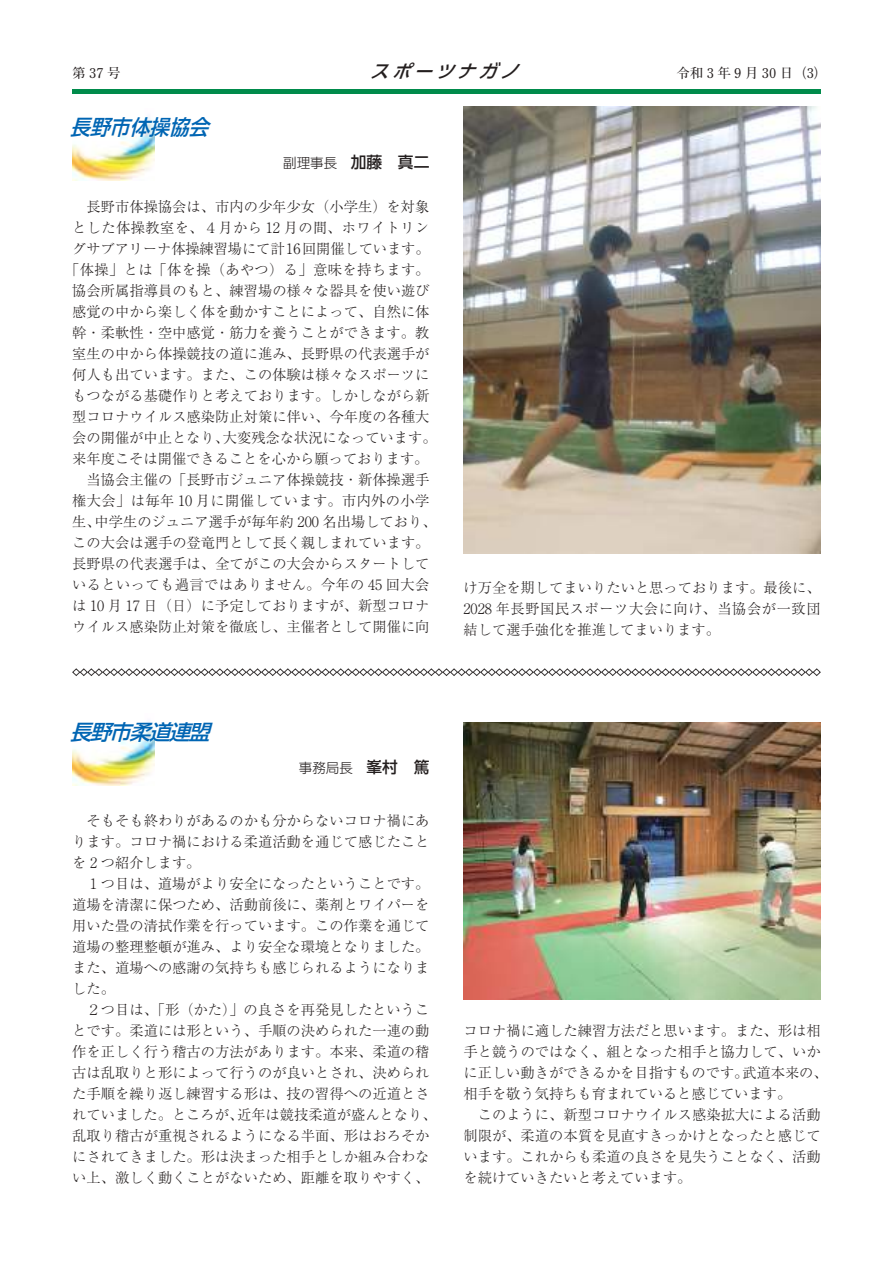
<style>
.page{position:relative;width:893px;height:1263px;background:#fff}
.page>*{position:absolute;margin:0;border:0;box-sizing:border-box;transform-origin:0 0}
.t1{font:italic 500 21px "UD Shin Go Pro";color:#0065b3;scale:.94 1}
.t2{font:italic 500 21px "UD Shin Go Pro";color:#0065b3}
.t3{font:italic 500 18px "UD Shin Go Pro";color:#241f1f}
.t4{font:300 14.25px/21px "Ryumin Pro";letter-spacing:.005em;color:#241f1f;text-align:justify}
.t5{font:300 14.25px "Ryumin Pro";letter-spacing:.03em;color:#241f1f}
.t6{font:300 14.25px "Ryumin Pro";letter-spacing:.025em;color:#241f1f}
.t7{font:300 13.5px "UD Shin Go Pro";color:#241f1f}
.t8{font:700 13.5px "Futo Min A101 Pro";letter-spacing:.25em;color:#241f1f}
.s1{font-weight:500;font-size:15.75px}
</style>
<div class="page">
<div style="left:72px;top:89px;width:749px;height:5px;background:#008b4b"></div>
<svg style="left:72px;top:668px;width:749px;height:8px"></svg>
<img style="left:463px;top:106px;width:358px;height:447px">
<img style="left:463px;top:722px;width:358px;height:277px">
<img style="left:72px;top:117px;width:83px;height:64px">
<img style="left:72px;top:722px;width:83px;height:63px">
<p class="t8" style="left:72px;top:63px;width:50px">第37号</p>
<p class="t3" style="left:370px;top:57px;width:159px">スポーツナガノ</p>
<p class="t8" style="left:676px;top:63px;width:152px">令和3年9月30日（3）</p>
<h1 class="t1" style="left:70px;top:110px;width:158px">長野市体操協会</h1>
<p class="t7" style="left:283px;top:152px;width:148px">副理事長　<span class="s1">加藤　真二</span></p>
<p class="t4" style="left:87px;top:195px;width:344px">長野市体操協会は、市内の少年少女（小学生）を対象</p>
<p class="t5" style="left:72px;top:216px;width:359px">とした体操教室を、４月から 12 月の間、ホワイトリン</p>
<p class="t4" style="left:72px;top:237px;width:359px">グサブアリーナ体操練習場にて計 16回開催しています。</p>
<p class="t6" style="left:65px;top:258px;width:366px">「体操」とは「体を操（あやつ）る」意味を持ちます。</p>
<p class="t4" style="left:72px;top:279px;width:359px">協会所属指導員のもと、練習場の様々な器具を使い遊び</p>
<p class="t4" style="left:72px;top:300px;width:359px">感覚の中から楽しく体を動かすことによって、自然に体</p>
<p class="t4" style="left:72px;top:321px;width:359px">幹・柔軟性・空中感覚・筋力を養うことができます。教</p>
<p class="t4" style="left:72px;top:342px;width:359px">室生の中から体操競技の道に進み、長野県の代表選手が</p>
<p class="t4" style="left:72px;top:363px;width:359px">何人も出ています。また、この体験は様々なスポーツに</p>
<p class="t4" style="left:72px;top:384px;width:359px">もつながる基礎作りと考えております。しかしながら新</p>
<p class="t4" style="left:72px;top:405px;width:359px">型コロナウイルス感染防止対策に伴い、今年度の各種大</p>
<p class="t4" style="left:72px;top:426px;width:366px">会の開催が中止となり、大変残念な状況になっています。</p>
<p class="t4" style="left:72px;top:447px;width:358px">来年度こそは開催できることを心から願っております。</p>
<p class="t4" style="left:87px;top:468px;width:344px">当協会主催の「長野市ジュニア体操競技・新体操選手</p>
<p class="t5" style="left:72px;top:489px;width:359px">権大会」は毎年 10 月に開催しています。市内外の小学</p>
<p class="t4" style="left:72px;top:510px;width:366px">生、中学生のジュニア選手が毎年約 200 名出場しており、</p>
<p class="t4" style="left:72px;top:531px;width:359px">この大会は選手の登竜門として長く親しまれています。</p>
<p class="t4" style="left:72px;top:552px;width:359px">長野県の代表選手は、全てがこの大会からスタートして</p>
<p class="t6" style="left:72px;top:573px;width:359px">いるといっても過言ではありません。今年の 45 回大会</p>
<p class="t4" style="left:72px;top:594px;width:359px">は 10 月 17 日（日）に予定しておりますが、新型コロナ</p>
<p class="t4" style="left:72px;top:615px;width:359px">ウイルス感染防止対策を徹底し、主催者として開催に向</p>
<p class="t4" style="left:463px;top:575px;width:359px">け万全を期してまいりたいと思っております。最後に、2028 年長野国民スポーツ大会に向け、当協会が一致団結して選手強化を推進してまいります。</p>
<h1 class="t2" style="left:70px;top:715px;width:150px">長野市柔道連盟</h1>
<p class="t7" style="left:299px;top:757px;width:132px">事務局長　<span class="s1">峯村　篤</span></p>
<p class="t4" style="left:72px;top:809px;width:359px;text-indent:14px">そもそも終わりがあるのかも分からないコロナ禍にあります。コロナ禍における柔道活動を通じて感じたことを 2 つ紹介します。</p>
<p class="t4" style="left:72px;top:872px;width:359px;text-indent:14px">１つ目は、道場がより安全になったということです。道場を清潔に保つため、活動前後に、薬剤とワイパーを用いた畳の清拭作業を行っています。この作業を通じて道場の整理整頓が進み、より安全な環境となりました。また、道場への感謝の気持ちも感じられるようになりました。</p>
<p class="t4" style="left:72px;top:998px;width:366px;text-align:center">２つ目は、「形（かた）」の良さを再発見したというこ<br>とです。柔道には形という、手順の決められた一連の動作を正しく行う稽古の方法があります。本来、柔道の稽古は乱取りと形によって行うのが良いとされ、決められた手順を繰り返し練習する形は、技の習得への近道とされていました。ところが、近年は競技柔道が盛んとなり、乱取り稽古が重視されるようになる半面、形はおろそかにされてきました。形は決まった相手としか組み合わない上、激しく動くことがないため、距離を取りやすく、</p>
<p class="t4" style="left:463px;top:1019px;width:366px;text-align:left">コロナ禍に適した練習方法だと思います。また、形は相手と競うのではなく、組となった相手と協力して、いかに正しい動きができるかを目指すものです。武道本来の、相手を敬う気持ちも育まれていると感じています。</p>
<p class="t4" style="left:463px;top:1103px;width:359px;text-indent:14px">このように、新型コロナウイルス感染拡大による活動制限が、柔道の本質を見直すきっかけとなったと感じています。これからも柔道の良さを見失うことなく、活動を続けていきたいと考えています。</p>
</div>
